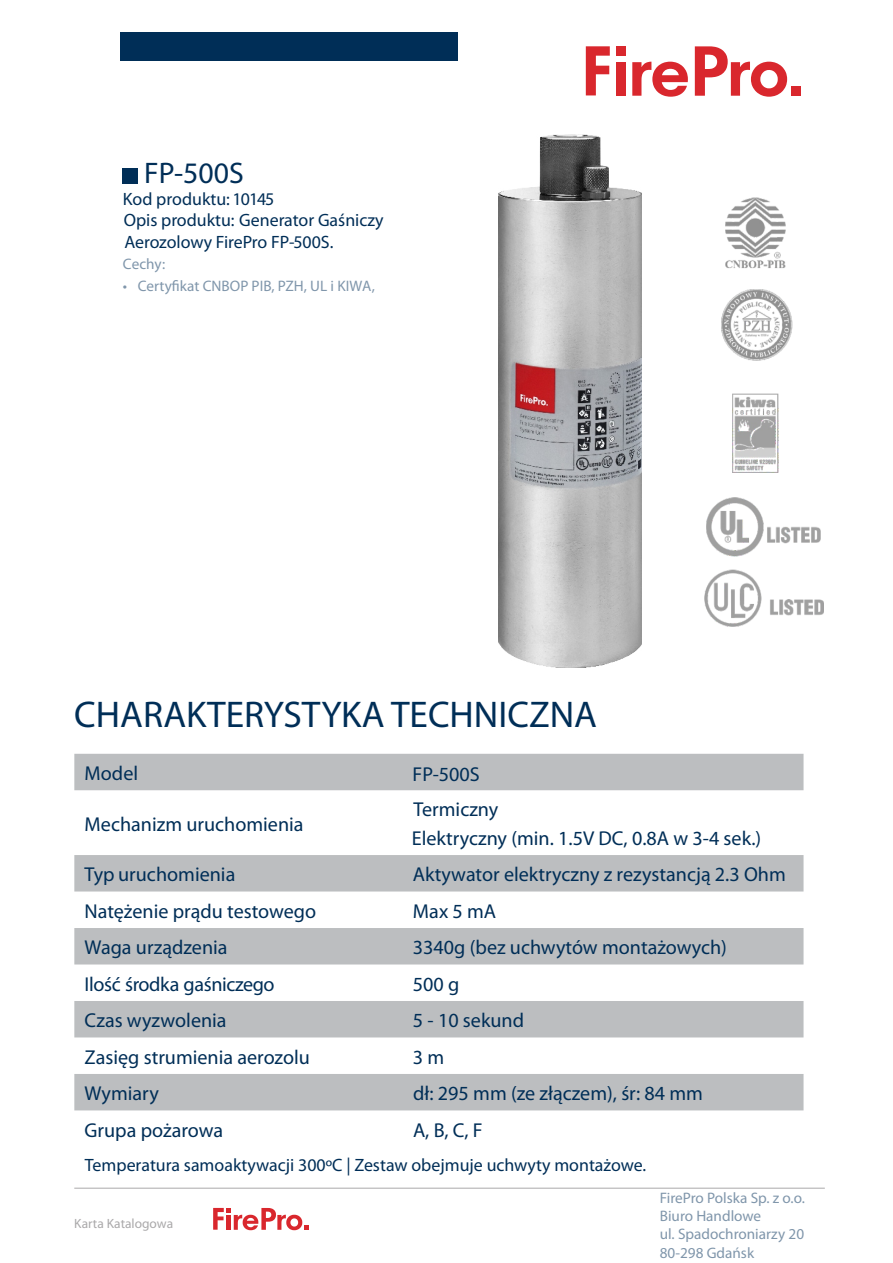
<style>
.page{position:relative;width:893px;height:1263px;background:#fff}
.page>*{position:absolute;margin:0;border:0;box-sizing:border-box;transform-origin:0 0}
.t1{font:37.35px "Myriad Pro";color:#002e57}
.t2{font:29.85px "Myriad Pro";color:#002e57}
.t3{font:20.1px/28.3px "Myriad Pro";color:#002e57}
.t4{font:20.1px "Myriad Pro";letter-spacing:-.02em;color:#002e57}
.t5{font:17.85px/21.5px "Myriad Pro";color:#002e57}
.t6{font:15.15px/18.3px "Myriad Pro";color:#8096ab}
.t7{font:13.35px "Myriad Pro";color:#aaa9aa}
</style>
<div class="page">
<svg style="left:74px;top:754px;width:729px;height:356px;fill:#bdbfc1"></svg>
<div style="left:120px;top:32px;width:338px;height:29px;background:#002e57"></div>
<div style="left:123px;top:168px;width:15px;height:15px;background:#002e57"></div>
<svg style="left:213px;top:1208px;width:95px;height:22px"></svg>
<hr style="left:74px;top:1188px;width:751px;height:1px;background:#aaa9aa">
<img style="left:721px;top:295px;width:72px;height:66px">
<img style="left:725px;top:197px;width:61px;height:98px">
<img style="left:732px;top:393px;width:47px;height:79px">
<img style="left:706px;top:472px;width:115px;height:83px">
<img style="left:704px;top:555px;width:119px;height:72px">
<div style="left:616px;top:62px;width:9px;height:34px;background:#d9272d"></div>
<div style="left:616px;top:46px;width:9px;height:10px;background:#d9272d"></div>
<div style="left:791px;top:86px;width:10px;height:10px;background:#d9272d"></div>
<svg style="left:695px;top:46px;width:92px;height:51px"></svg>
<svg style="left:586px;top:46px;width:24px;height:49px"></svg>
<svg style="left:632px;top:62px;width:56px;height:35px"></svg>
<img style="left:499px;top:135px;width:143px;height:532px">
<h2 class="t2" style="left:144px;top:161px;width:101px">FP-500S</h2>
<p class="t5" style="left:123px;top:189px;width:262px">Kod produktu: 10145<br>Opis produktu: Generator Gaśniczy<br>Aerozolowy FirePro FP-500S.</p>
<p class="t6" style="left:123px;top:256px;width:44px">Cechy:</p>
<p class="t6" style="left:123px;top:278px;width:254px">• Certyfikat CNBOP PIB, PZH, UL i KIWA,</p>
<h1 class="t1" style="left:74px;top:699px;width:524px">CHARAKTERYSTYKA TECHNICZNA</h1>
<p class="t3" style="left:85px;top:761px;width:55px">Model</p>
<p class="t3" style="left:413px;top:761px;width:69px">FP-500S</p>
<p class="t3" style="left:85px;top:811px;width:221px">Mechanizm uruchomienia</p>
<p class="t3" style="left:412px;top:797px;width:351px">Termiczny<br>Elektryczny (min. 1.5V DC, 0.8A w 3-4 sek.)</p>
<p class="t3" style="left:85px;top:862px;width:152px">Typ uruchomienia</p>
<p class="t3" style="left:413px;top:862px;width:374px">Aktywator elektryczny z rezystancją 2.3 Ohm</p>
<p class="t3" style="left:84px;top:898px;width:233px">Natężenie prądu testowego</p>
<p class="t3" style="left:413px;top:898px;width:85px">Max 5 mA</p>
<p class="t3" style="left:85px;top:935px;width:144px">Waga urządzenia</p>
<p class="t3" style="left:413px;top:935px;width:315px">3340g (bez uchwytów montażowych)</p>
<p class="t4" style="left:85px;top:975px;width:192px">Ilość środka gaśniczego</p>
<p class="t3" style="left:413px;top:971px;width:48px">500 g</p>
<p class="t3" style="left:85px;top:1008px;width:144px">Czas wyzwolenia</p>
<p class="t3" style="left:413px;top:1008px;width:113px">5 - 10 sekund</p>
<p class="t3" style="left:85px;top:1044px;width:227px">Zasięg strumienia aerozolu</p>
<p class="t3" style="left:413px;top:1044px;width:33px">3 m</p>
<p class="t3" style="left:85px;top:1081px;width:76px">Wymiary</p>
<p class="t3" style="left:413px;top:1081px;width:291px">dł: 295 mm (ze złączem), śr: 84 mm</p>
<p class="t3" style="left:85px;top:1117px;width:140px">Grupa pożarowa</p>
<p class="t3" style="left:413px;top:1117px;width:71px">A, B, C, F</p>
<p class="t5" style="left:85px;top:1156px;width:563px">Temperatura samoaktywacji 300ºC | Zestaw obejmuje uchwyty montażowe.</p>
<p class="t7" style="left:74px;top:1218px;width:100px">Karta Katalogowa</p>
<p class="t6" style="left:660px;top:1190px;width:147px">FirePro Polska Sp. z o.o.<br>Biuro Handlowe<br>ul. Spadochroniarzy 20<br>80-298 Gdańsk</p>
</div>
